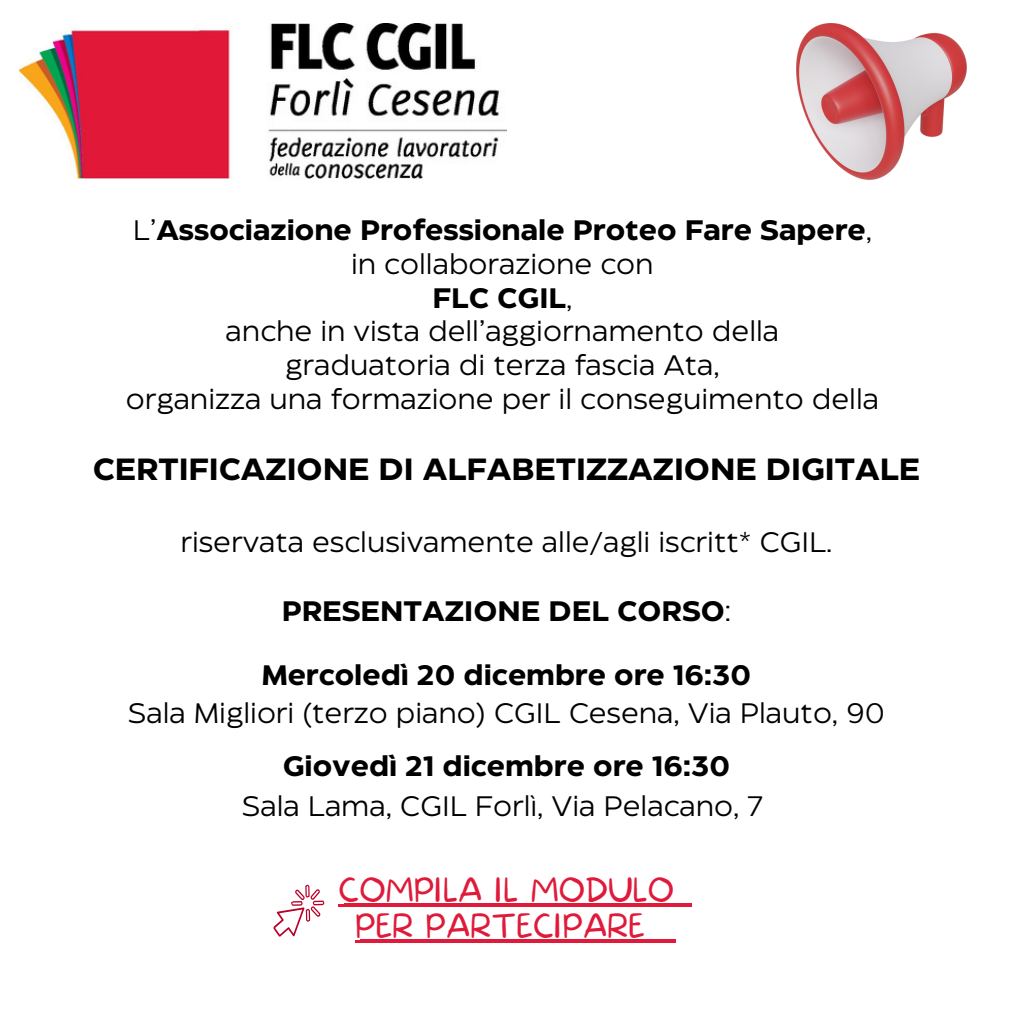
<style>
.page{position:relative;width:1013px;height:1013px;background:#fff}
.page>*{position:absolute;margin:0;border:0;box-sizing:border-box;transform-origin:0 0}
.t1{font:100 31.12px/35.6px "More Sugar";color:#df1a3a;text-align:center}
.t2{font:700 30.62px "Eastman Roman";color:#000}
.t3{font:28.12px "Eastman Roman";color:#000}
.t4{font:700 28.12px "Eastman Roman";color:#000}
.s1{font-weight:400}
</style>
<div class="page">
<img style="left:20px;top:24px;width:486px;height:155px">
<svg style="left:273px;top:884px;width:51px;height:52px"></svg>
<hr style="left:344px;top:903px;width:335px;height:3px;background:#df1a3a">
<svg style="left:679px;top:903px;width:13px;height:3px"></svg>
<hr style="left:361px;top:939px;width:289px;height:3px;background:#df1a3a">
<hr style="left:650px;top:939px;width:25px;height:3px;background:#df1a3a">
<img style="left:796px;top:24px;width:170px;height:155px">
<hr style="left:338px;top:904px;width:336px;height:3px;background:#df1a3a">
<hr style="left:355px;top:940px;width:290px;height:2px;background:#df1a3a">
<p class="t4" style="left:133px;top:219px;width:740px"><span class="s1">L’</span>Associazione Professionale Proteo Fare Sapere<span class="s1">,</span></p>
<p class="t3" style="left:351px;top:253px;width:304px">in collaborazione con</p>
<p class="t4" style="left:432px;top:287px;width:141px">FLC CGIL<span class="s1">,</span></p>
<p class="t3" style="left:226px;top:320px;width:555px">anche in vista dell’aggiornamento della</p>
<p class="t3" style="left:285px;top:354px;width:436px">graduatoria di terza fascia Ata,</p>
<p class="t3" style="left:126px;top:388px;width:754px">organizza una formazione per il conseguimento della</p>
<p class="t2" style="left:93px;top:457px;width:829px">CERTIFICAZIONE DI ALFABETIZZAZIONE DIGITALE</p>
<p class="t3" style="left:180px;top:530px;width:653px">riservata esclusivamente alle/agli iscritt* CGIL.</p>
<p class="t4" style="left:282px;top:600px;width:450px">PRESENTAZIONE DEL CORSO<span class="s1">:</span></p>
<p class="t4" style="left:262px;top:663px;width:491px">Mercoledì 20 dicembre ore 16:30</p>
<p class="t3" style="left:128px;top:702px;width:758px">Sala Migliori (terzo piano) CGIL Cesena, Via Plauto, 90</p>
<p class="t4" style="left:283px;top:754px;width:449px">Giovedì 21 dicembre ore 16:30</p>
<p class="t3" style="left:242px;top:795px;width:522px">Sala Lama, CGIL Forlì, Via Pelacano, 7</p>
<p class="t1" style="left:338px;top:874px;width:337px">COMPILA IL MODULO<br>PER PARTECIPARE</p>
</div>
